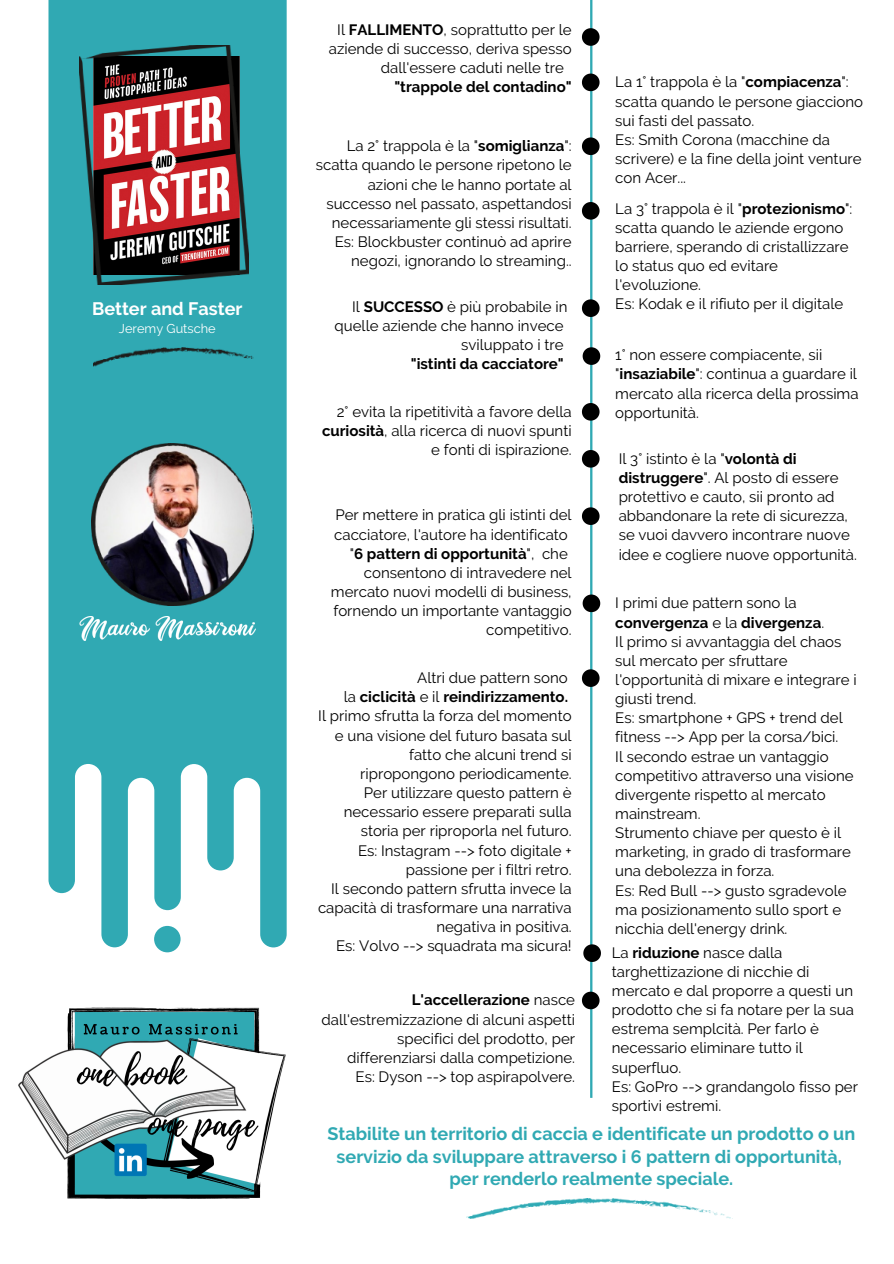
<style>
.page{position:relative;width:894px;height:1264px;background:#fff}
.page>*{position:absolute;margin:0;border:0;box-sizing:border-box;transform-origin:0 0}
.t1{font:700 18px/22.5px "Raleway";color:#30a9b3;text-align:center}
.t2{font:700 18px "Raleway";color:#fff}
.t3{font:15px/19.2px "Raleway";color:#000}
.t4{font:700 15px "Raleway";color:#000}
.t5{font:12.75px "Raleway";color:#fff}
.s1{font-weight:700}
</style>
<div class="page">
<svg style="left:48px;top:0;width:238px;height:952px;fill:#30a9b3"></svg>
<img style="left:80px;top:616px;width:176px;height:24px">
<img style="left:93px;top:347px;width:160px;height:24px">
<img style="left:18px;top:1007px;width:268px;height:192px">
<img style="left:80px;top:46px;width:168px;height:238px">
<img style="left:466px;top:1198px;width:265px;height:20px">
<img style="left:91px;top:443px;width:163px;height:163px">
<svg style="left:581px;top:0;width:19px;height:1097px"></svg>
<p class="t2" style="left:92px;top:298px;width:152px">Better and Faster</p>
<p class="t5" style="left:119px;top:321px;width:98px">Jeremy Gutsche</p>
<p class="t3" style="left:337px;top:20px;width:236px">Il <span class="s1">FALLIMENTO</span>, soprattutto per le</p>
<p class="t3" style="left:329px;top:39px;width:244px">aziende di successo, deriva spesso</p>
<p class="t3" style="left:381px;top:58px;width:185px">dall'essere caduti nelle tre</p>
<p class="t4" style="left:394px;top:78px;width:179px">"trappole del contadino"</p>
<p class="t3" style="left:316px;top:136px;width:257px;text-align:right">La 2° trappola è la "<span class="s1">somiglianza</span>": scatta quando le persone ripetono le azioni che le hanno portate al successo nel passato, aspettandosi necessariamente gli stessi risultati.<br>Es: Blockbuster continuò ad aprire negozi, ignorando lo streaming..</p>
<p class="t3" style="left:334px;top:297px;width:234px;text-align:right">Il <span class="s1">SUCCESSO</span> è più probabile in quelle aziende che hanno invece sviluppato i tre</p>
<p class="t4" style="left:410px;top:355px;width:154px">"istinti da cacciatore"</p>
<p class="t3" style="left:615px;top:72px;width:249px">La 1° trappola è la "<span class="s1">compiacenza</span>": scatta quando le persone giacciono sui fasti del passato.<br>Es: Smith Corona (macchine da scrivere) e la fine della joint venture con Acer...</p>
<p class="t3" style="left:615px;top:199px;width:238px">La 3° trappola è il "<span class="s1">protezionismo</span>": scatta quando le aziende ergono barriere, sperando di cristallizzare lo status quo ed evitare l'evoluzione.<br>Es: Kodak e il rifiuto per il digitale</p>
<p class="t3" style="left:615px;top:345px;width:245px">1° non essere compiacente, sii "<span class="s1">insaziabile</span>": continua a guardare il mercato alla ricerca della prossima</p>
<p class="t3" style="left:336px;top:402px;width:236px">2° evita la ripetitività a favore della</p>
<p class="t3" style="left:615px;top:403px;width:85px">opportunità.</p>
<p class="t3" style="left:322px;top:421px;width:251px;text-align:right"><span class="s1">curiosità</span>, alla ricerca di nuovi spunti e fonti di ispirazione.</p>
<p class="t3" style="left:618px;top:449px;width:240px">Il 3° istinto è la "<span class="s1">volontà di distruggere</span>". Al posto di essere protettivo e cauto, sii pronto ad abbandonare la rete di sicurezza, se vuoi davvero incontrare nuove idee e cogliere nuove opportunità.</p>
<p class="t3" style="left:331px;top:505px;width:242px;text-align:right">Per mettere in pratica gli istinti del cacciatore, l'autore ha identificato "<span class="s1">6 pattern di opportunità</span>", che consentono di intravedere nel mercato nuovi modelli di business, fornendo un importante vantaggio competitivo.</p>
<p class="t3" style="left:318px;top:668px;width:255px;text-align:right">Altri due pattern sono<br>la <span class="s1">ciclicità</span> e il <span class="s1">reindirizzamento.<br></span>Il primo sfrutta la forza del momento e una visione del futuro basata sul fatto che alcuni trend si ripropongono periodicamente.<br>Per utilizzare questo pattern è necessario essere preparati sulla storia per riproporla nel futuro.<br>Es: Instagram --&gt; foto digitale + passione per i filtri retro.<br>Il secondo pattern sfrutta invece la capacità di trasformare una narrativa negativa in positiva.<br>Es: Volvo --&gt; squadrata ma sicura!</p>
<p class="t3" style="left:615px;top:593px;width:243px">I primi due pattern sono la <span class="s1">convergenza</span> e la <span class="s1">divergenza</span>.<br>Il primo si avvantaggia del chaos sul mercato per sfruttare l'opportunità di mixare e integrare i giusti trend.<br>Es: smartphone + GPS + trend del fitness --&gt; App per la corsa/bici.<br>Il secondo estrae un vantaggio competitivo attraverso una visione divergente rispetto al mercato mainstream.<br>Strumento chiave per questo è il marketing, in grado di trasformare una debolezza in forza.<br>Es: Red Bull --&gt; gusto sgradevole ma posizionamento sullo sport e nicchia dell'energy drink.</p>
<p class="t3" style="left:611px;top:942px;width:247px">La <span class="s1">riduzione</span> nasce dalla targhettizazione di nicchie di mercato e dal proporre a questi un prodotto che si fa notare per la sua estrema semplcità. Per farlo è necessario eliminare tutto il superfluo.<br>Es: GoPro --&gt; grandangolo fisso per sportivi estremi.</p>
<p class="t3" style="left:321px;top:990px;width:255px;text-align:right"><span class="s1">L'accellerazione</span> nasce dall'estremizzazione di alcuni aspetti specifici del prodotto, per differenziarsi dalla competizione.<br>Es: Dyson --&gt; top aspirapolvere.</p>
<p class="t1" style="left:327px;top:1122px;width:529px">Stabilite un territorio di caccia e identificate un prodotto o un servizio da sviluppare attraverso i 6 pattern di opportunità, per renderlo realmente speciale.</p>
</div>
